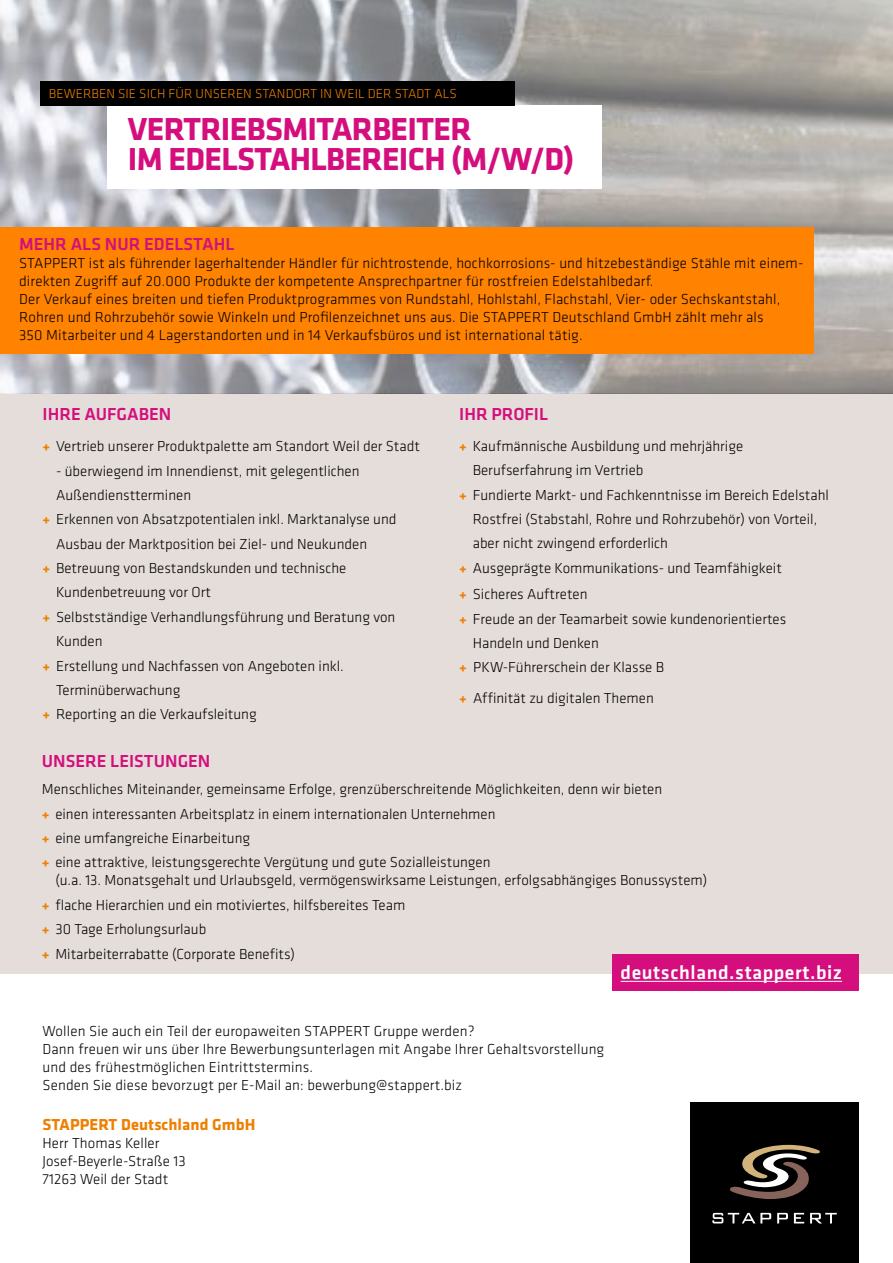
<style>
.page{position:relative;width:893px;height:1263px;background:#fff}
.page>*{position:absolute;margin:0;border:0;box-sizing:border-box;transform-origin:0 0}
.t1{font:700 33px/30px "Klavika";letter-spacing:-.02em;color:#d40f7d}
.t2{font:500 19.8px "Klavika";letter-spacing:.03em;color:#fff}
.t3{font:500 18px "Klavika";color:#d40f7d}
.t4{font:700 16.5px "Klavika";letter-spacing:.005em;color:#ee7f00}
.t5{font:300 15px/18px "Klavika";color:#000}
.t6{font:300 13.5px "Klavika";letter-spacing:.005em;color:#ee7f00}
.s1{font-weight:700;color:#ee7f00}
</style>
<div class="page">
<div style="left:0;top:393px;width:893px;height:581px;background:#e5ddd9"></div>
<img style="left:0;top:0;width:893px;height:393px">
<div style="left:612px;top:955px;width:247px;height:36px;background:#d40f7d"></div>
<hr style="left:621px;top:981px;width:221px;height:1px;background:#fff">
<div style="left:690px;top:1103px;width:169px;height:160px;background:#000"></div>
<svg style="left:712px;top:1213px;width:59px;height:10px"></svg>
<svg style="left:810px;top:1213px;width:27px;height:10px"></svg>
<svg style="left:794px;top:1213px;width:10px;height:10px"></svg>
<svg style="left:777px;top:1213px;width:11px;height:10px"></svg>
<svg style="left:730px;top:1145px;width:90px;height:54px"></svg>
<div style="left:1px;top:227px;width:813px;height:127px;background:#ff8200"></div>
<div style="left:108px;top:106px;width:494px;height:83px;background:#fff"></div>
<div style="left:40px;top:81px;width:474px;height:25px;background:#000"></div>
<p class="t6" style="left:49px;top:85px;width:409px">BEWERBEN SIE SICH FÜR UNSEREN STANDORT IN WEIL DER STADT ALS</p>
<h1 class="t1" style="left:128px;top:113px;width:448px">VERTRIEBSMITARBEITER<br>IM EDELSTAHLBEREICH (M/W/D)</h1>
<p class="t3" style="left:19px;top:232px;width:217px">MEHR ALS NUR EDELSTAHL</p>
<p class="t5" style="left:19px;top:254px;width:786px">STAPPERT ist als führender lagerhaltender Händler für nichtrostende, hochkorrosions- und hitzebeständige Stähle mit einem&shy;direkten Zugriff auf 20.000 Produkte der kompetente Ansprechpartner für rostfreien Edelstahlbedarf.<br>Der Verkauf eines breiten und tiefen Produktprogrammes von Rundstahl, Hohlstahl, Flachstahl, Vier- oder Sechskantstahl, Rohren und Rohrzubehör sowie Winkeln und Profilenzeichnet uns aus. Die STAPPERT Deutschland GmbH zählt mehr als<br>350 Mitarbeiter und 4 Lagerstandorten und in 14 Verkaufsbüros und ist international tätig.</p>
<p class="t3" style="left:43px;top:402px;width:130px">IHRE AUFGABEN</p>
<p class="t5" style="left:43px;top:437px;width:379px"><span class="s1">+</span> Vertrieb unserer Produktpalette am Standort Weil der Stadt</p>
<p class="t5" style="left:56px;top:461px;width:305px">- überwiegend im Innendienst, mit gelegentlichen</p>
<p class="t5" style="left:56px;top:486px;width:137px">Außendienstterminen</p>
<p class="t5" style="left:43px;top:510px;width:356px"><span class="s1">+</span> Erkennen von Absatzpotentialen inkl. Marktanalyse und</p>
<p class="t5" style="left:56px;top:535px;width:313px">Ausbau der Marktposition bei Ziel- und Neukunden</p>
<p class="t5" style="left:43px;top:559px;width:305px"><span class="s1">+</span> Betreuung von Bestandskunden und technische</p>
<p class="t5" style="left:56px;top:583px;width:156px">Kundenbetreuung vor Ort</p>
<p class="t5" style="left:43px;top:608px;width:354px"><span class="s1">+</span> Selbstständige Verhandlungsführung und Beratung von</p>
<p class="t5" style="left:56px;top:632px;width:48px">Kunden</p>
<p class="t5" style="left:43px;top:656px;width:303px"><span class="s1">+</span> Erstellung und Nachfassen von Angeboten inkl.</p>
<p class="t5" style="left:56px;top:681px;width:126px">Terminüberwachung</p>
<p class="t5" style="left:43px;top:705px;width:216px"><span class="s1">+</span> Reporting an die Verkaufsleitung</p>
<p class="t3" style="left:459px;top:402px;width:90px">IHR PROFIL</p>
<p class="t5" style="left:459px;top:437px;width:285px"><span class="s1">+</span> Kaufmännische Ausbildung und mehrjährige</p>
<p class="t5" style="left:473px;top:461px;width:172px">Berufserfahrung im Vertrieb</p>
<p class="t5" style="left:459px;top:485px;width:371px"><span class="s1">+</span> Fundierte Markt- und Fachkenntnisse im Bereich Edelstahl</p>
<p class="t5" style="left:473px;top:510px;width:346px">Rostfrei (Stabstahl, Rohre und Rohrzubehör) von Vorteil,</p>
<p class="t5" style="left:473px;top:534px;width:197px">aber nicht zwingend erforderlich</p>
<p class="t5" style="left:459px;top:559px;width:324px"><span class="s1">+</span> Ausgeprägte Kommunikations- und Teamfähigkeit</p>
<p class="t5" style="left:459px;top:585px;width:130px"><span class="s1">+</span> Sicheres Auftreten</p>
<p class="t5" style="left:459px;top:609px;width:329px"><span class="s1">+</span> Freude an der Teamarbeit sowie kundenorientiertes</p>
<p class="t5" style="left:473px;top:634px;width:128px">Handeln und Denken</p>
<p class="t5" style="left:459px;top:658px;width:206px"><span class="s1">+</span> PKW-Führerschein der Klasse B</p>
<p class="t5" style="left:459px;top:689px;width:196px"><span class="s1">+</span> Affinität zu digitalen Themen</p>
<p class="t3" style="left:42px;top:749px;width:170px">UNSERE LEISTUNGEN</p>
<p class="t5" style="left:42px;top:777px;width:622px;line-height:24.3px">Menschliches Miteinander, gemeinsame Erfolge, grenzüberschreitende Möglichkeiten, denn wir bieten <span class="s1">+</span> einen interessanten Arbeitsplatz in einem internationalen Unternehmen<br><span class="s1">+</span> eine umfangreiche Einarbeitung<br><span class="s1">+</span> eine attraktive, leistungsgerechte Vergütung und gute Sozialleistungen</p>
<p class="t5" style="left:42px;top:868px;width:667px;line-height:24.3px;text-indent:14px">(u.a. 13. Monatsgehalt und Urlaubsgeld, vermögenswirksame Leistungen, erfolgsabhängiges Bonussystem) <span class="s1">+</span> flache Hierarchien und ein motiviertes, hilfsbereites Team<br><span class="s1">+</span> 30 Tage Erholungsurlaub<br><span class="s1">+</span> Mitarbeiterrabatte (Corporate Benefits)</p>
<p class="t5" style="left:43px;top:1022px;width:563px">Wollen Sie auch ein Teil der europaweiten STAPPERT Gruppe werden?<br>Dann freuen wir uns über Ihre Bewerbungsunterlagen mit Angabe Ihrer Gehaltsvorstellung und des frühestmöglichen Eintrittstermins.<br>Senden Sie diese bevorzugt per E-Mail an: bewerbung@stappert.biz</p>
<p class="t4" style="left:43px;top:1113px;width:214px">STAPPERT Deutschland GmbH</p>
<p class="t5" style="left:43px;top:1134px;width:145px">Herr Thomas Keller<br>Josef-Beyerle-Straße 13<br>71263 Weil der Stadt</p>
<h2 class="t2" style="left:621px;top:959px;width:223px">deutschland.stappert.biz</h2>
</div>
